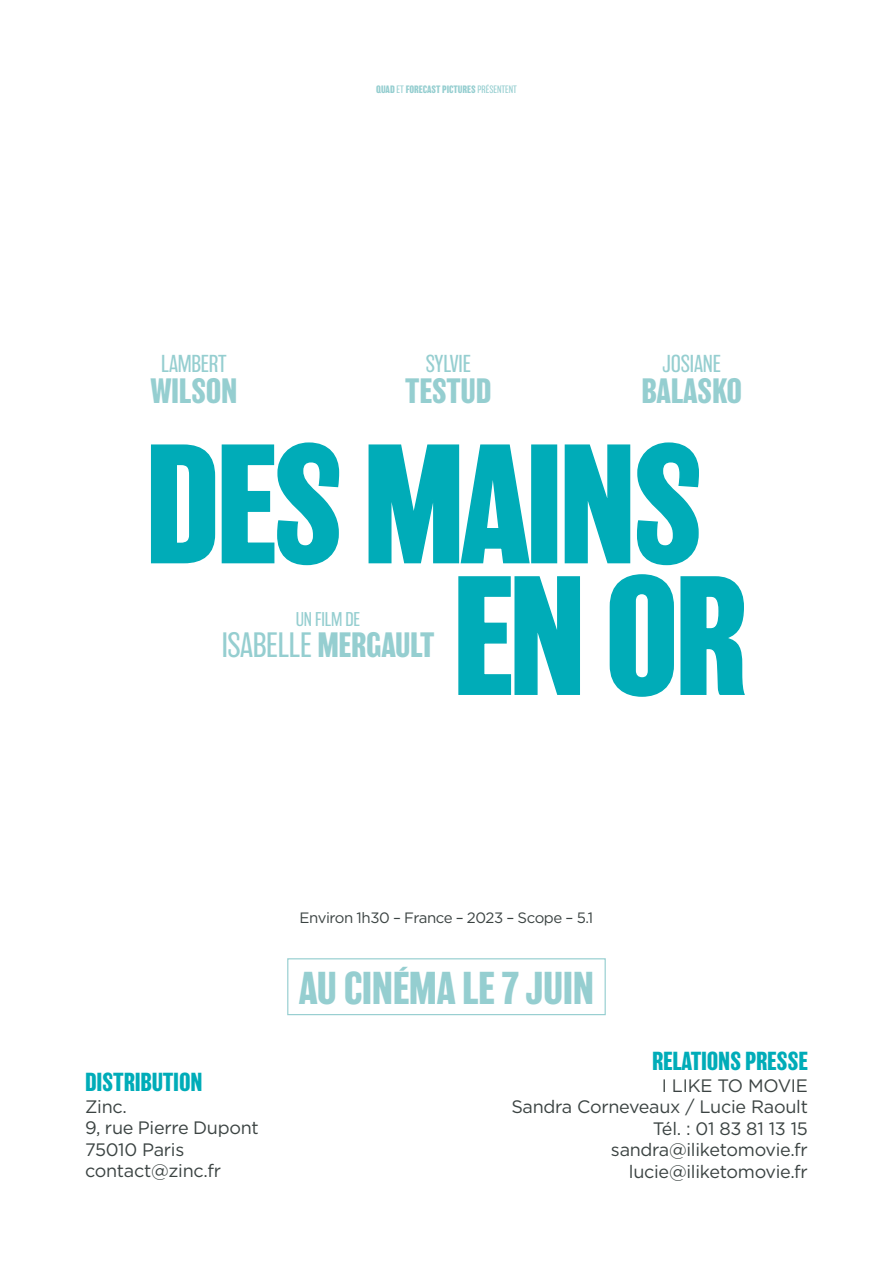
<style>
.page{position:relative;width:893px;height:1263px;background:#fff}
.page>*{position:absolute;margin:0;border:0;box-sizing:border-box;transform-origin:0 0}
.t1{font:700 42.3px "Balboa";letter-spacing:-.01em;color:#95ced0}
.t2{font:700 32.4px "Balboa";letter-spacing:-.01em;color:#95ced0}
.t3{font:200 32.4px "Balboa";letter-spacing:-.01em;color:#95ced0}
.t4{font:700 24px "Balboa";letter-spacing:-.01em;color:#00acb8}
.t5{font:200 22.5px "Balboa";letter-spacing:-.01em;color:#95ced0}
.t6{font:200 18.3px "Balboa";letter-spacing:-.01em;color:#95ced0}
.t7{font:18px/21.6px "Gotham";letter-spacing:-.015em;color:#3b4342;text-align:right}
.t8{font:15px "Gotham";letter-spacing:-.03em;color:#3b4342}
.t9{font:700 9.9px "Balboa";color:#95ced0}
.s1{font-weight:200}
.s2{font-weight:700}
</style>
<div class="page">
<div style="left:287px;top:958px;width:319px;height:57px;background:#fff;border:1px solid #95ced0"></div>
<svg style="left:458px;top:574px;width:287px;height:123px"></svg>
<svg style="left:150px;top:442px;width:549px;height:124px"></svg>
<p class="t9" style="left:376px;top:84px;width:142px">QUAD <span class="s1">ET</span> FORECAST PICTURES <span class="s1">PRÉSENTENT</span></p>
<p class="t5" style="left:161px;top:352px;width:67px">LAMBERT</p>
<h2 class="t2" style="left:150px;top:373px;width:89px">WILSON</h2>
<p class="t5" style="left:426px;top:352px;width:46px">SYLVIE</p>
<h2 class="t2" style="left:405px;top:373px;width:88px">TESTUD</h2>
<p class="t6" style="left:296px;top:610px;width:66px">UN FILM DE</p>
<h2 class="t3" style="left:222px;top:628px;width:214px">ISABELLE <span class="s2">MERGAULT</span></h2>
<p class="t5" style="left:663px;top:352px;width:60px">JOSIANE</p>
<h2 class="t2" style="left:641px;top:373px;width:102px">BALASKO</h2>
<p class="t8" style="left:300px;top:908px;width:295px">Environ 1h30 – France – 2023 – Scope – 5.1</p>
<h1 class="t1" style="left:299px;top:963px;width:297px">AU CINÉMA LE 7 JUIN</h1>
<h3 class="t4" style="left:85px;top:1068px;width:119px">DISTRIBUTION</h3>
<p class="t7" style="left:85px;top:1095px;width:175px;text-align:left">Zinc.<br>9, rue Pierre Dupont<br>75010 Paris contact@zinc.fr</p>
<h3 class="t4" style="left:652px;top:1047px;width:157px">RELATIONS PRESSE</h3>
<p class="t7" style="left:511px;top:1074px;width:298px">I LIKE TO MOVIE<br>Sandra Corneveaux / Lucie Raoult<br>Tél. : 01 83 81 13 15 sandra@iliketomovie.fr lucie@iliketomovie.fr</p>
</div>
